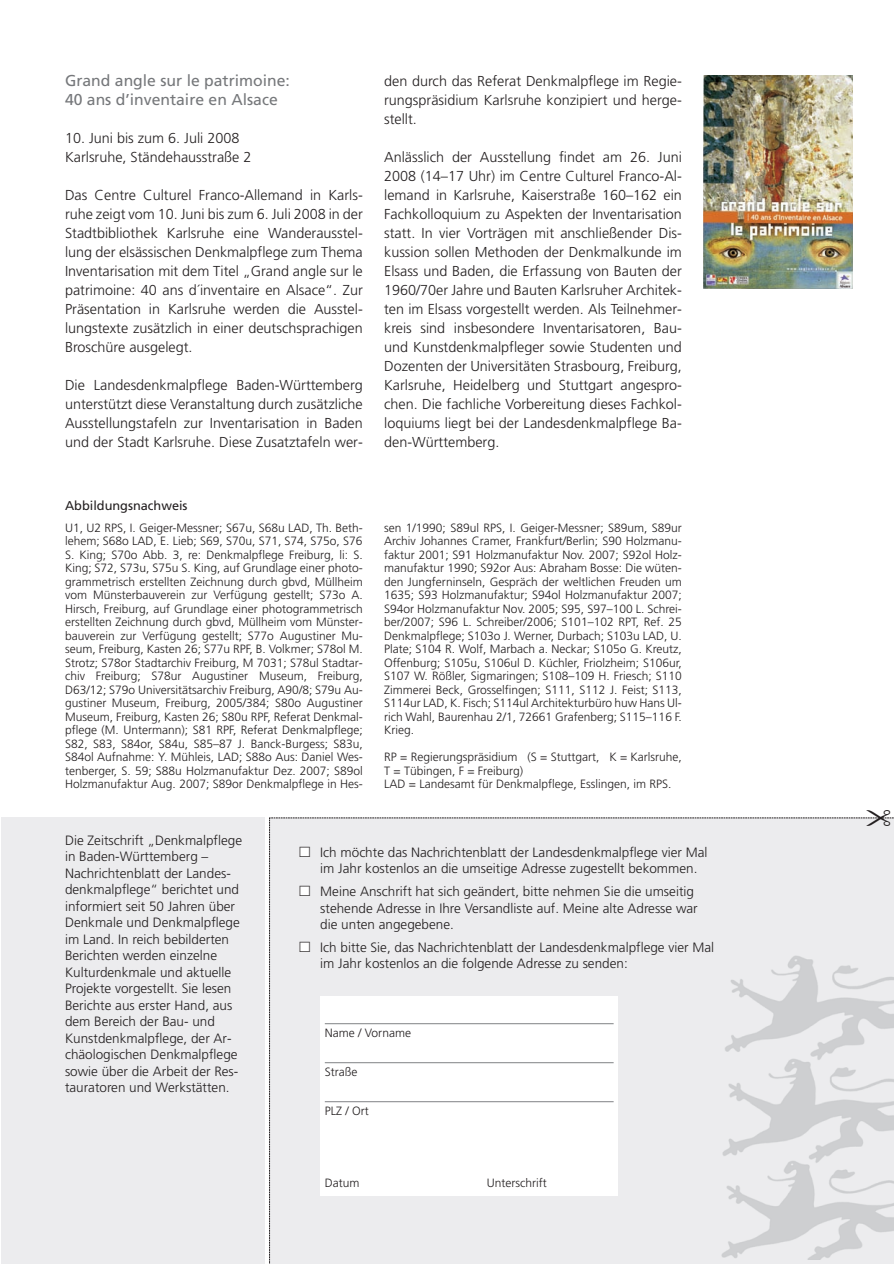
<style>
.page{position:relative;width:894px;height:1264px;background:#fff}
.page>*{position:absolute;margin:0;border:0;box-sizing:border-box;transform-origin:0 0}
.t1{font:27px "European Pi Three";color:#231f20}
.t2{font:15.75px/19px "Frutiger";color:#76787b}
.t3{font:300 14.4px/19px "Frutiger";color:#231f20;text-align:justify}
.t4{font:300 13.5px/16.5px "Frutiger";color:#231f20}
.t5{font:12.75px "Frutiger";color:#231f20}
.t6{font:300 12px/13.5px "Frutiger";color:#231f20;text-align:justify}
</style>
<div class="page">
<div style="left:1px;top:818px;width:264px;height:446px;background:#ececee"></div>
<img style="left:703px;top:76px;width:149px;height:212px">
<svg style="left:269px;top:817px;width:624px;height:447px"></svg>
<p class="t2" style="left:65px;top:72px;width:226px">Grand angle sur le patrimoine:<br>40 ans d’inventaire en Alsace</p>
<p class="t3" style="left:65px;top:130px;width:188px">10. Juni bis zum 6. Juli 2008<br>Karlsruhe, Ständehausstraße 2</p>
<p class="t3" style="left:65px;top:187px;width:299px">Das Centre Culturel Franco-Allemand in Karls&shy;ruhe zeigt vom 10. Juni bis zum 6. Juli 2008 in der Stadtbibliothek Karlsruhe eine Wanderausstel&shy;lung der elsässischen Denkmalpflege zum Thema Inventarisation mit dem Titel „Grand angle sur le patrimoine: 40 ans d´inventaire en Alsace“. Zur Präsentation in Karlsruhe werden die Ausstel&shy;lungstexte zusätzlich in einer deutschsprachigen Broschüre ausgelegt.</p>
<p class="t3" style="left:65px;top:377px;width:299px">Die Landesdenkmalpflege Baden-Württemberg unterstützt diese Veranstaltung durch zusätzliche Ausstellungstafeln zur Inventarisation in Baden und der Stadt Karlsruhe. Diese Zusatztafeln wer-</p>
<p class="t3" style="left:384px;top:73px;width:299px">den durch das Referat Denkmalpflege im Regie&shy;rungspräsidium Karlsruhe konzipiert und herge&shy;stellt.</p>
<p class="t3" style="left:384px;top:149px;width:299px">Anlässlich der Ausstellung findet am 26. Juni 2008 (14–17 Uhr) im Centre Culturel Franco-Al&shy;lemand in Karlsruhe, Kaiserstraße 160–162 ein Fachkolloquium zu Aspekten der Inventarisation statt. In vier Vorträgen mit anschließender Dis&shy;kussion sollen Methoden der Denkmalkunde im Elsass und Baden, die Erfassung von Bauten der 1960/70er Jahre und Bauten Karlsruher Architek&shy;ten im Elsass vorgestellt werden. Als Teilneh mer - kreis sind insbesondere Inventarisatoren, Bau&shy;und Kunstdenkmalpfleger sowie Studenten und Dozenten der Universitäten Strasbourg, Freiburg, Karlsruhe, Heidelberg und Stuttgart angespro - chen. Die fachliche Vorbereitung dieses Fachkol&shy;loquiums liegt bei der Landesdenk mal pfle ge Ba - den-Württemberg.</p>
<p class="t5" style="left:65px;top:500px;width:124px">Abbildungsnachweis</p>
<p class="t6" style="left:65px;top:522px;width:299px">U1, U2 RPS, I. Geiger-Messner; S67u, S68u LAD, Th. Beth&shy;lehem; S68o LAD, E. Lieb; S69, S70u, S71, S74, S75o, S76<br>S. King; S70o Abb. 3, re: Denkmalpflege Freiburg, li: S.<br>King; S72, S73u, S75u S. King, auf Grundlage einer photo&shy;grammetrisch erstellten Zeichnung durch gbvd, Müllheim vom Münsterbauverein zur Verfügung gestellt; S73o A.<br>Hirsch, Freiburg, auf Grundlage einer photogrammetrisch erstellten Zeichnung durch gbvd, Müllheim vom Münster&shy;bauverein zur Verfügung gestellt; S77o Augustiner Mu&shy;seum, Freiburg, Kasten 26; S77u RPF, B. Volkmer; S78ol M.<br>Strotz; S78or Stadtarchiv Freiburg, M 7031; S78ul Stadtar&shy;chiv Freiburg; S78ur Augustiner Museum, Freiburg, D63/12; S79o Universitätsarchiv Freiburg, A90/8; S79u Au&shy;gustiner Museum, Freiburg, 2005/384; S80o Augustiner Museum, Freiburg, Kasten 26; S80u RPF, Referat Denkmal&shy;pflege (M. Untermann); S81 RPF, Referat Denkmalpflege; S82, S83, S84or, S84u, S85–87 J. Banck-Burgess; S83u, S84ol Aufnahme: Y. Mühleis, LAD; S88o Aus: Daniel Wes&shy;tenberger, S. 59; S88u Holzmanufaktur Dez. 2007; S89ol Holzmanufaktur Aug. 2007; S89or Denkmalpflege in Hes-</p>
<p class="t6" style="left:384px;top:522px;width:299px">sen 1/1990; S89ul RPS, I. Geiger-Messner; S89um, S89ur Archiv Johannes Cramer, Frankfurt/Berlin; S90 Holzmanu&shy;faktur 2001; S91 Holzmanufaktur Nov. 2007; S92ol Holz&shy;manufaktur 1990; S92or Aus: Abraham Bosse: Die wüten&shy;den Jungferninseln, Gespräch der weltlichen Freuden um 1635; S93 Holzmanufaktur; S94ol Holzmanufaktur 2007; S94or Holzmanufaktur Nov. 2005; S95, S97–100 L. Schrei&shy;ber/2007; S96 L. Schreiber/2006; S101–102 RPT, Ref. 25<br>Denkmalpflege; S103o J. Werner, Durbach; S103u LAD, U.<br>Plate; S104 R. Wolf, Marbach a. Neckar; S105o G. Kreutz, Offenburg; S105u, S106ul D. Küchler, Friolzheim; S106ur, S107 W. Rößler, Sigmaringen; S108–109 H. Friesch; S110<br>Zimmerei Beck, Grosselfingen; S111, S112 J. Feist; S113, S114ur LAD, K. Fisch; S114ul Architekturbüro huw Hans Ul&shy;rich Wahl, Baurenhau 2/1, 72661 Grafenberg; S115–116 F.<br>Krieg.</p>
<p class="t6" style="left:384px;top:751px;width:299px;text-align:left">RP = Regierungspräsidium (S = Stuttgart, K = Karlsruhe,<br>T = Tü bingen, F = Freiburg)<br>LAD = Landesamt für Denkmalpflege, Esslingen, im RPS.</p>
<p class="t4" style="left:65px;top:833px;width:178px">Die Zeitschrift „Denkmalpflege in Baden-Württemberg –<br>Nachrichtenblatt der Landes&shy;denkmalpflege“ berichtet und informiert seit 50 Jahren über<br>Denkmale und Denkmalpflege im Land. In reich bebilderten<br>Berichten werden einzelne<br>Kulturdenkmale und aktuelle<br>Projekte vorgestellt. Sie lesen<br>Berichte aus erster Hand, aus dem Bereich der Bau- und<br>Kunstdenkmalpflege, der Ar&shy;chäologischen Denkmalpflege sowie über die Arbeit der Re s - tauratoren und Werkstätten.</p>
<p class="t4" style="left:320px;top:845px;width:388px">Ich möchte das Nachrichtenblatt der Landesdenkmalpflege vier Mal im Jahr kostenlos an die umseitige Adresse zugestellt bekommen.</p>
<p class="t4" style="left:320px;top:884px;width:379px">Meine Anschrift hat sich geändert, bitte nehmen Sie die umseitig stehende Adresse in Ihre Versandliste auf. Meine alte Adresse war die unten angegebene.</p>
<p class="t4" style="left:320px;top:940px;width:395px">Ich bitte Sie, das Nachrichtenblatt der Landesdenkmalpflege vier Mal im Jahr kostenlos an die folgende Adresse zu senden:</p>
<p class="t6" style="left:325px;top:1027px;width:88px">Name / Vorname</p>
<p class="t6" style="left:325px;top:1066px;width:34px">Straße</p>
<p class="t6" style="left:325px;top:1105px;width:45px">PLZ / Ort</p>
<p class="t6" style="left:325px;top:1177px;width:36px">Datum</p>
<p class="t6" style="left:487px;top:1177px;width:61px">Unterschrift</p>
<p class="t1" style="left:864px;top:793px;width:28px">-</p>
</div>
